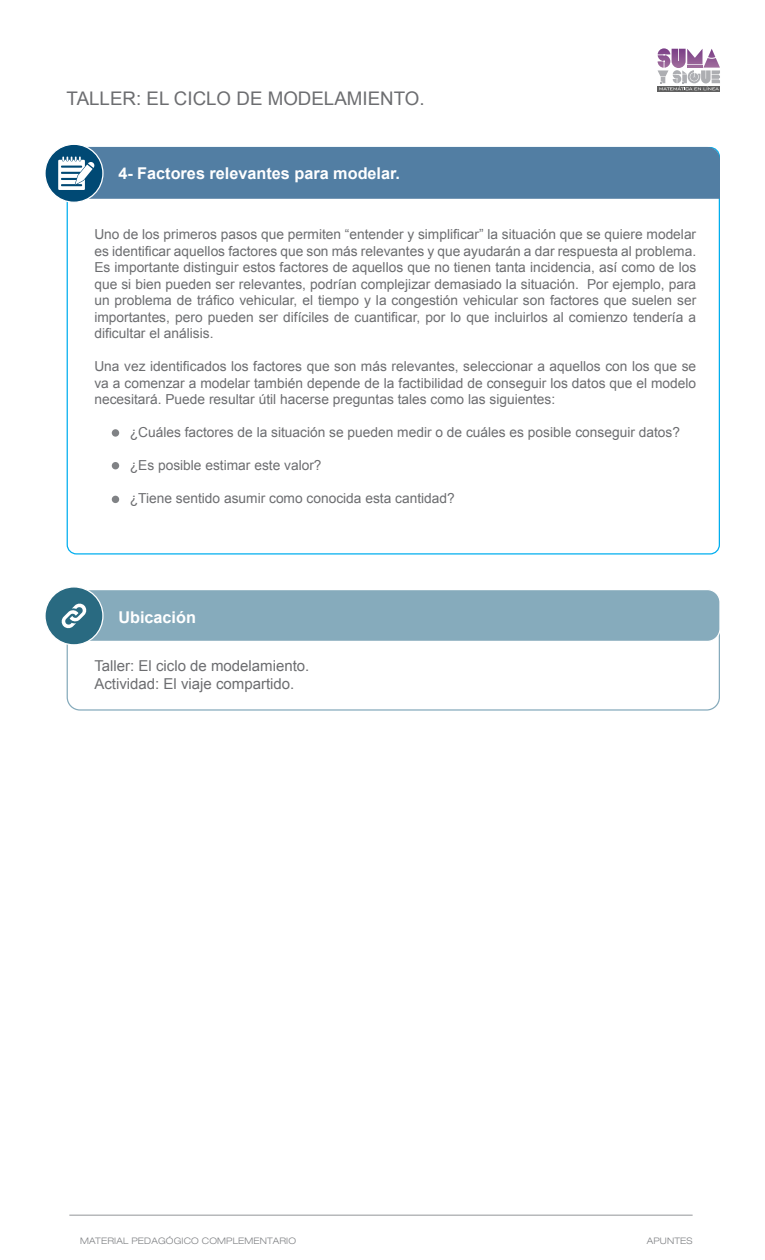
<style>
.page{position:relative;width:765px;height:1260px;background:#fff}
.page>*{position:absolute;margin:0;border:0;box-sizing:border-box;transform-origin:0 0}
.t1{font:18.75px "Arial";color:#6c6d70}
.t2{font:700 16.25px "Arial";color:#fff}
.t3{font:15px/18px "Arial";color:#6c6d70}
.t4{font:13.75px/16.5px "Arial";color:#6c6d70;text-align:justify}
.t5{font:300 expanded 9px "Helvetica Neue";letter-spacing:.02em;color:#808285}
</style>
<div class="page">
<div style="left:70px;top:590px;width:650px;height:51px;background:#86abbc;border-radius:13px"></div>
<div style="left:69px;top:589px;width:652px;height:53px;border:1px solid #fff;border-radius:13px"></div>
<div style="left:45px;top:587px;width:58px;height:58px;background:#296a81;border-radius:50%"></div>
<div style="left:44px;top:586px;width:60px;height:59px;border:1px solid #fff;border-radius:50%"></div>
<div style="left:45px;top:144px;width:58px;height:58px;background:#004974;border-radius:50%"></div>
<div style="left:44px;top:144px;width:60px;height:59px;border:1px solid #fff;border-radius:50%"></div>
<svg style="left:58px;top:147px;width:662px;height:52px;background:#537fa3"></svg>
<svg style="left:61px;top:603px;width:26px;height:26px"></svg>
<hr style="left:69px;top:1215px;width:624px;height:1px;background:#939598">
<div style="left:112px;top:429px;width:7px;height:8px;background:#808285;border-radius:50%"></div>
<div style="left:112px;top:462px;width:7px;height:7px;background:#808285;border-radius:50%"></div>
<div style="left:112px;top:496px;width:7px;height:7px;background:#808285;border-radius:50%"></div>
<svg style="left:658px;top:90px;width:62px;height:1px"></svg>
<svg style="left:658px;top:48px;width:62px;height:42px"></svg>
<h1 class="t1" style="left:67px;top:86px;width:360px">TALLER: EL CICLO DE MODELAMIENTO.</h1>
<p class="t2" style="left:118px;top:162px;width:283px">4- Factores relevantes para modelar.</p>
<p class="t4" style="left:94px;top:226px;width:603px">Uno de los primeros pasos que permiten “entender y simplificar” la situación que se quiere modelar es identificar aquellos factores que son más relevantes y que ayudarán a dar respuesta al problema.<br>Es importante distinguir estos factores de aquellos que no tienen tanta incidencia, así como de los que si bien pueden ser relevantes, podrían complejizar demasiado la situación. Por ejemplo, para un problema de tráfico vehicular, el tiempo y la congestión vehicular son factores que suelen ser importantes, pero pueden ser difíciles de cuantificar, por lo que incluirlos al comienzo tendería a dificultar el análisis.</p>
<p class="t4" style="left:94px;top:358px;width:603px">Una vez identificados los factores que son más relevantes, seleccionar a aquellos con los que se va a comenzar a modelar también depende de la factibilidad de conseguir los datos que el modelo necesitará. Puede resultar útil hacerse preguntas tales como las siguientes:</p>
<p class="t4" style="left:130px;top:424px;width:552px">¿Cuáles factores de la situación se pueden medir o de cuáles es posible conseguir datos?</p>
<p class="t4" style="left:130px;top:457px;width:193px">¿Es posible estimar este valor?</p>
<p class="t4" style="left:130px;top:490px;width:327px">¿Tiene sentido asumir como conocida esta cantidad?</p>
<p class="t2" style="left:118px;top:606px;width:79px">Ubicación</p>
<p class="t3" style="left:94px;top:657px;width:217px">Taller: El ciclo de modelamiento.<br>Actividad: El viaje compartido.</p>
<p class="t5" style="left:80px;top:1235px;width:218px">MATERIAL PEDAGÓGICO COMPLEMENTARIO</p>
<p class="t5" style="left:647px;top:1235px;width:47px">APUNTES</p>
</div>
